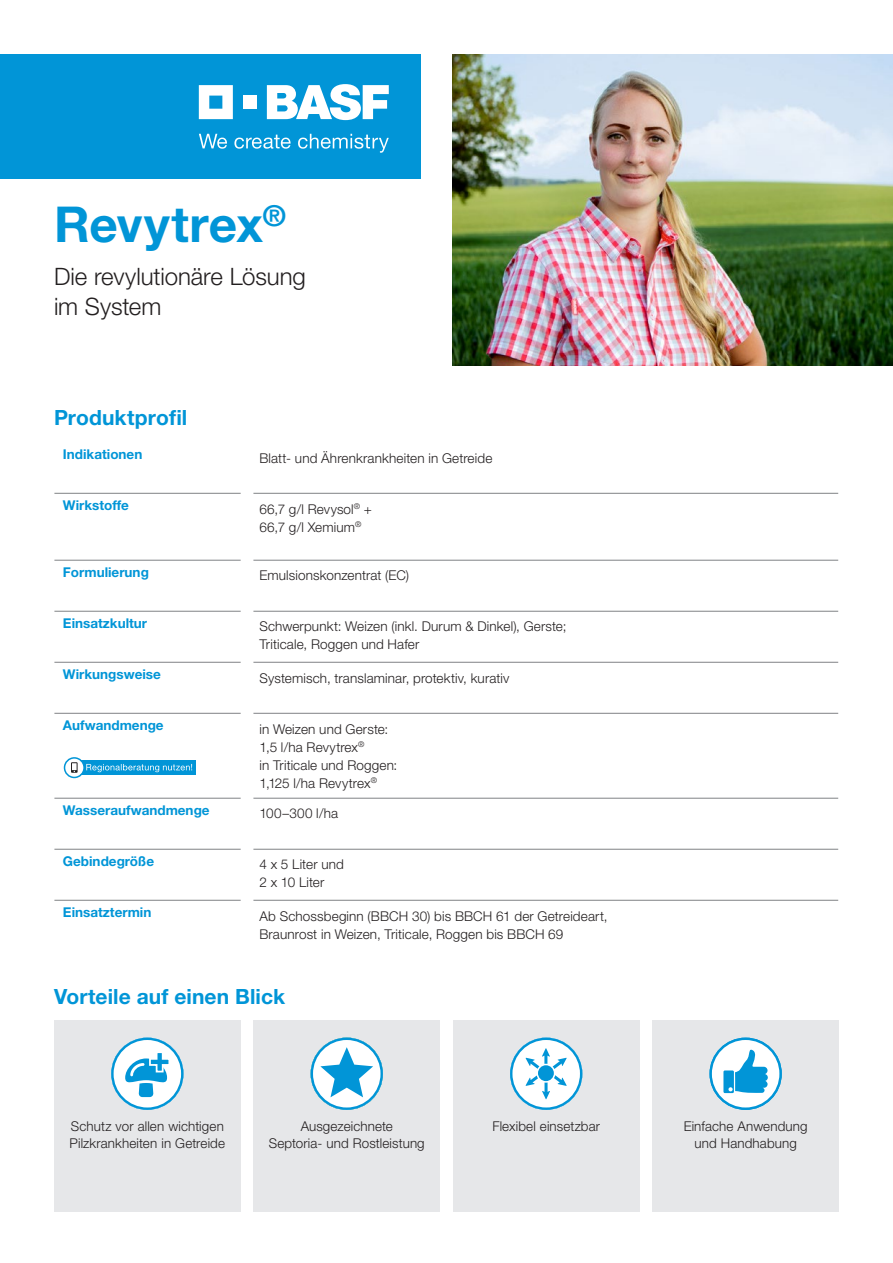
<style>
.page{position:relative;width:893px;height:1263px;background:#fff}
.page>*{position:absolute;margin:0;border:0;box-sizing:border-box;transform-origin:0 0}
.t1{font:700 49.5px "Helvetica Neue LT Std";letter-spacing:.005em;color:#0195d7}
.t2{font:300 24px/29.7px "Helvetica Neue LT Std";letter-spacing:-.005em;color:#231f20}
.t3{font:700 21px "Helvetica Neue LT Std";letter-spacing:.005em;color:#0195d7}
.t4{font:300 13.5px/18px "Helvetica Neue LT Std";letter-spacing:.01em;color:#231f20}
.t5{font:700 13.5px "Helvetica Neue LT Std";color:#0195d7}
</style>
<div class="page">
<div style="left:54px;top:1020px;width:187px;height:192px;background:#e6e7e9"></div>
<div style="left:253px;top:1020px;width:187px;height:192px;background:#e6e7e9"></div>
<div style="left:453px;top:1020px;width:186px;height:192px;background:#e6e7e9"></div>
<div style="left:652px;top:1020px;width:187px;height:192px;background:#e6e7e9"></div>
<img style="left:452px;top:54px;width:441px;height:312px">
<hr style="left:54px;top:493px;width:187px;height:1px;background:#808285">
<hr style="left:54px;top:560px;width:187px;height:1px;background:#808285">
<hr style="left:54px;top:611px;width:187px;height:1px;background:#808285">
<hr style="left:54px;top:662px;width:187px;height:1px;background:#808285">
<hr style="left:54px;top:713px;width:187px;height:1px;background:#808285">
<hr style="left:54px;top:798px;width:187px;height:1px;background:#808285">
<hr style="left:54px;top:849px;width:187px;height:1px;background:#808285">
<hr style="left:54px;top:900px;width:187px;height:1px;background:#808285">
<hr style="left:253px;top:493px;width:585px;height:1px;background:#808285">
<hr style="left:253px;top:560px;width:585px;height:1px;background:#808285">
<hr style="left:253px;top:611px;width:585px;height:1px;background:#808285">
<hr style="left:253px;top:662px;width:585px;height:1px;background:#808285">
<hr style="left:253px;top:713px;width:585px;height:1px;background:#808285">
<hr style="left:253px;top:798px;width:585px;height:1px;background:#808285">
<hr style="left:253px;top:849px;width:585px;height:1px;background:#808285">
<hr style="left:253px;top:900px;width:585px;height:1px;background:#808285">
<div style="left:74px;top:760px;width:122px;height:15px;background:#0195d7"></div>
<div style="left:65px;top:758px;width:19px;height:19px;background:#fff;border-radius:50%"></div>
<div style="left:64px;top:757px;width:21px;height:21px;border:2px solid #0195d7;border-radius:50%"></div>
<svg style="left:71px;top:762px;width:7px;height:11px"></svg>
<svg style="left:86px;top:764px;width:106px;height:8px"></svg>
<svg style="left:111px;top:1040px;width:72px;height:70px"></svg>
<div style="left:111px;top:1037px;width:72px;height:73px;border:2px solid #0195d7;border-radius:50%"></div>
<svg style="left:311px;top:1040px;width:72px;height:70px"></svg>
<div style="left:311px;top:1037px;width:72px;height:73px;border:2px solid #0195d7;border-radius:50%"></div>
<svg style="left:510px;top:1040px;width:72px;height:70px"></svg>
<div style="left:538px;top:1065px;width:16px;height:16px;background:#0195d7;border-radius:50%"></div>
<div style="left:510px;top:1037px;width:72px;height:73px;border:2px solid #0195d7;border-radius:50%"></div>
<svg style="left:712px;top:1040px;width:70px;height:70px"></svg>
<div style="left:709px;top:1037px;width:73px;height:73px;border:2px solid #0195d7;border-radius:50%"></div>
<div style="left:0;top:54px;width:420px;height:125px;background:#0195d7"></div>
<svg style="left:199px;top:85px;width:34px;height:34px"></svg>
<div style="left:243px;top:96px;width:13px;height:13px;background:#fff"></div>
<svg style="left:267px;top:84px;width:122px;height:36px"></svg>
<svg style="left:199px;top:134px;width:28px;height:15px"></svg>
<svg style="left:234px;top:135px;width:57px;height:14px"></svg>
<svg style="left:298px;top:134px;width:91px;height:19px"></svg>
<h1 class="t1" style="left:54px;top:194px;width:234px">Revytrex<sup>®</sup></h1>
<h2 class="t2" style="left:54px;top:261px;width:253px">Die revylutionäre Lösung im System</h2>
<h3 class="t3" style="left:54px;top:405px;width:135px">Produktprofil</h3>
<p class="t5" style="left:63px;top:446px;width:81px">Indikationen</p>
<p class="t4" style="left:259px;top:448px;width:234px">Blatt- und Ährenkrankheiten in Getreide</p>
<p class="t5" style="left:63px;top:497px;width:67px">Wirkstoffe</p>
<p class="t4" style="left:259px;top:499px;width:114px">66,7 g/l Revysol<sup>®</sup> +<br>66,7 g/l Xemium<sup>®</sup></p>
<p class="t5" style="left:63px;top:564px;width:87px">Formulierung</p>
<p class="t4" style="left:259px;top:566px;width:151px">Emulsionskonzentrat (EC)</p>
<p class="t5" style="left:63px;top:615px;width:86px">Einsatzkultur</p>
<p class="t4" style="left:259px;top:617px;width:308px">Schwerpunkt: Weizen (inkl. Durum &amp; Dinkel), Gerste;<br>Triticale, Roggen und Hafer</p>
<p class="t5" style="left:63px;top:666px;width:99px">Wirkungsweise</p>
<p class="t4" style="left:259px;top:668px;width:251px">Systemisch, translaminar, protektiv, kurativ</p>
<p class="t5" style="left:63px;top:717px;width:102px">Aufwandmenge</p>
<p class="t4" style="left:259px;top:719px;width:139px">in Weizen und Gerste:<br>1,5 l/ha Revytrex<sup>®<br></sup>in Triticale und Roggen:<br>1,125 l/ha Revytrex<sup>®</sup></p>
<p class="t5" style="left:63px;top:802px;width:148px">Wasseraufwandmenge</p>
<p class="t4" style="left:259px;top:804px;width:80px">100–300 l/ha</p>
<p class="t5" style="left:63px;top:853px;width:93px">Gebindegröße</p>
<p class="t4" style="left:259px;top:855px;width:86px">4 x 5 Liter und<br>2 x 10 Liter</p>
<p class="t5" style="left:63px;top:904px;width:90px">Einsatztermin</p>
<p class="t4" style="left:259px;top:906px;width:350px">Ab Schossbeginn (BBCH 30) bis BBCH 61 der Getreideart,<br>Braunrost in Weizen, Triticale, Roggen bis BBCH 69</p>
<h3 class="t3" style="left:54px;top:983px;width:233px">Vorteile auf einen Blick</h3>
<p class="t4" style="left:70px;top:1117px;width:157px;line-height:17px">Schutz vor allen wichtigen<br>Pilzkrankheiten in Getreide</p>
<p class="t4" style="left:269px;top:1117px;width:157px;line-height:17px;text-align:center">Ausgezeichnete<br>Septoria- und Rostleistung</p>
<p class="t4" style="left:492px;top:1117px;width:109px">Flexibel einsetzbar</p>
<p class="t4" style="left:684px;top:1117px;width:125px;line-height:17px;text-align:center">Einfache Anwendung und Handhabung</p>
</div>
